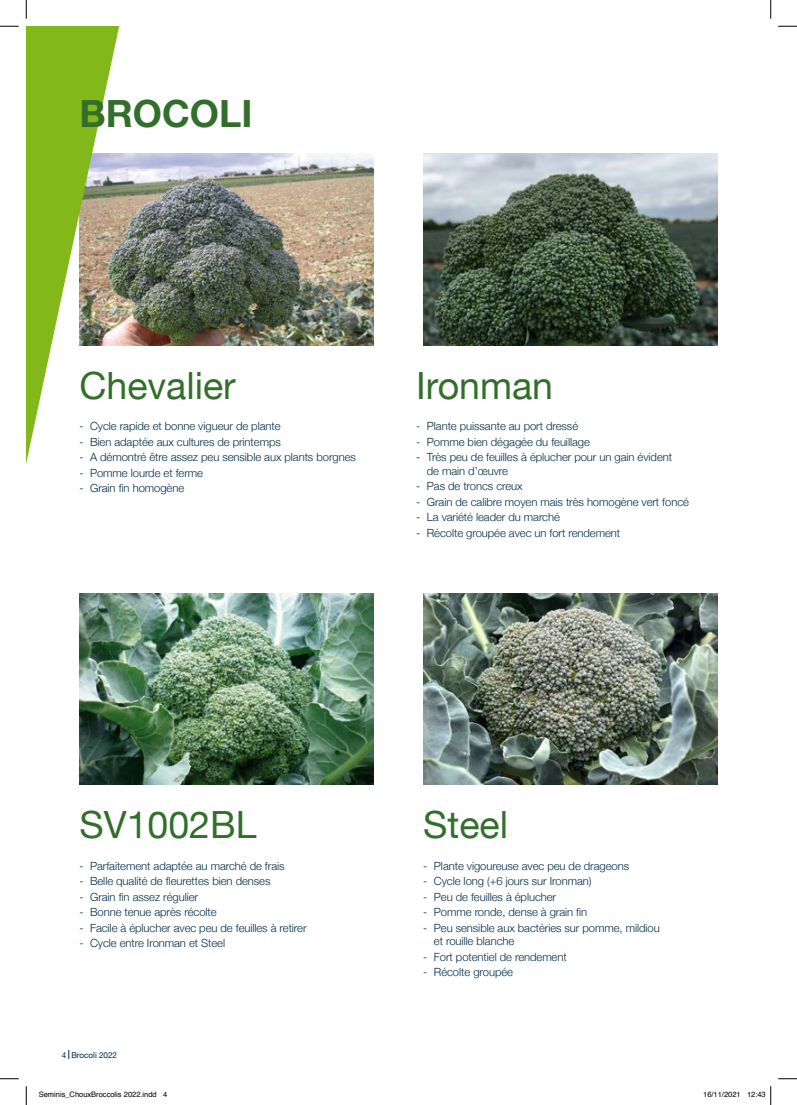
<style>
.page{position:relative;width:797px;height:1105px;background:#fff}
.page>*{position:absolute;margin:0;border:0;box-sizing:border-box;transform-origin:0 0}
.t1{font:37.5px "Helvetica Neue";color:#326f2b}
.t2{font:700 37.5px "Helvetica Neue";color:#326f2b}
.t3{font:300 11.25px/13.8px "Helvetica Neue";letter-spacing:-.005em;color:#002d48}
.t4{font:8.12px "Helvetica Neue";color:#002d48}
.t5{font:7.5px "Helvetica";color:#000}
</style>
<div class="page">
<img style="left:123px;top:154px;width:250px;height:191px">
<svg style="left:26px;top:26px;width:97px;height:1033px"></svg>
<img style="left:423px;top:154px;width:294px;height:191px">
<img style="left:423px;top:593px;width:294px;height:192px">
<img style="left:79px;top:593px;width:294px;height:192px">
<svg style="left:0;top:25px;width:19px;height:2px"></svg>
<svg style="left:778px;top:25px;width:19px;height:2px"></svg>
<svg style="left:0;top:1078px;width:19px;height:1px"></svg>
<svg style="left:778px;top:1078px;width:19px;height:1px"></svg>
<svg style="left:25px;top:0;width:2px;height:19px"></svg>
<svg style="left:25px;top:1086px;width:2px;height:19px"></svg>
<svg style="left:770px;top:0;width:1px;height:19px"></svg>
<svg style="left:770px;top:1086px;width:1px;height:19px"></svg>
<h1 class="t2" style="left:79px;top:84px;width:174px">BROCOLI</h1>
<h1 class="t1" style="left:79px;top:358px;width:158px">Chevalier</h1>
<p class="t3" style="left:79px;top:418px;width:203px">- Cycle rapide et bonne vigueur de plante</p>
<p class="t3" style="left:79px;top:434px;width:203px">- Bien adaptée aux cultures de printemps</p>
<p class="t3" style="left:79px;top:449px;width:278px">- A démontré être assez peu sensible aux plants borgnes</p>
<p class="t3" style="left:79px;top:465px;width:125px">- Pomme lourde et ferme</p>
<p class="t3" style="left:79px;top:480px;width:106px">- Grain fin homogène</p>
<h1 class="t1" style="left:416px;top:358px;width:138px">Ironman</h1>
<p class="t3" style="left:416px;top:418px;width:163px">- Plante puissante au port dressé</p>
<p class="t3" style="left:416px;top:434px;width:175px">- Pomme bien dégagée du feuillage</p>
<p class="t3" style="left:427px;top:449px;width:247px;text-indent:-11px">- Très peu de feuilles à éplucher pour un gain évident de main d’œuvre</p>
<p class="t3" style="left:416px;top:479px;width:108px">- Pas de troncs creux</p>
<p class="t3" style="left:416px;top:494px;width:274px">- Grain de calibre moyen mais très homogène vert foncé</p>
<p class="t3" style="left:416px;top:510px;width:145px">- La variété leader du marché</p>
<p class="t3" style="left:416px;top:525px;width:205px">- Récolte groupée avec un fort rendement</p>
<h1 class="t1" style="left:79px;top:798px;width:179px">SV1002BL</h1>
<p class="t3" style="left:79px;top:858px;width:207px">- Parfaitement adaptée au marché de frais</p>
<p class="t3" style="left:79px;top:873px;width:192px">- Belle qualité de fleurettes bien denses</p>
<p class="t3" style="left:79px;top:889px;width:120px">- Grain fin assez régulier</p>
<p class="t3" style="left:79px;top:904px;width:139px">- Bonne tenue après récolte</p>
<p class="t3" style="left:79px;top:920px;width:229px">- Facile à éplucher avec peu de feuilles à retirer</p>
<p class="t3" style="left:79px;top:935px;width:147px">- Cycle entre Ironman et Steel</p>
<h1 class="t1" style="left:423px;top:798px;width:86px">Steel</h1>
<p class="t3" style="left:423px;top:858px;width:207px">- Plante vigoureuse avec peu de drageons</p>
<p class="t3" style="left:423px;top:873px;width:170px">- Cycle long (+6 jours sur Ironman)</p>
<p class="t3" style="left:423px;top:889px;width:134px">- Peu de feuilles à éplucher</p>
<p class="t3" style="left:423px;top:904px;width:165px">- Pomme ronde, dense à grain fin</p>
<p class="t3" style="left:434px;top:920px;width:227px;text-indent:-11px">- Peu sensible aux bactéries sur pomme, mildiou et rouille blanche</p>
<p class="t3" style="left:423px;top:949px;width:145px">- Fort potentiel de rendement</p>
<p class="t3" style="left:423px;top:965px;width:91px">- Récolte groupée</p>
<p class="t4" style="left:62px;top:1049px;width:57px">4 Brocoli 2022</p>
<p class="t5" style="left:39px;top:1089px;width:130px">Seminis_ChouxBroccolis 2022.indd 4</p>
<p class="t5" style="left:703px;top:1089px;width:64px">16/11/2021 12:43</p>
</div>
